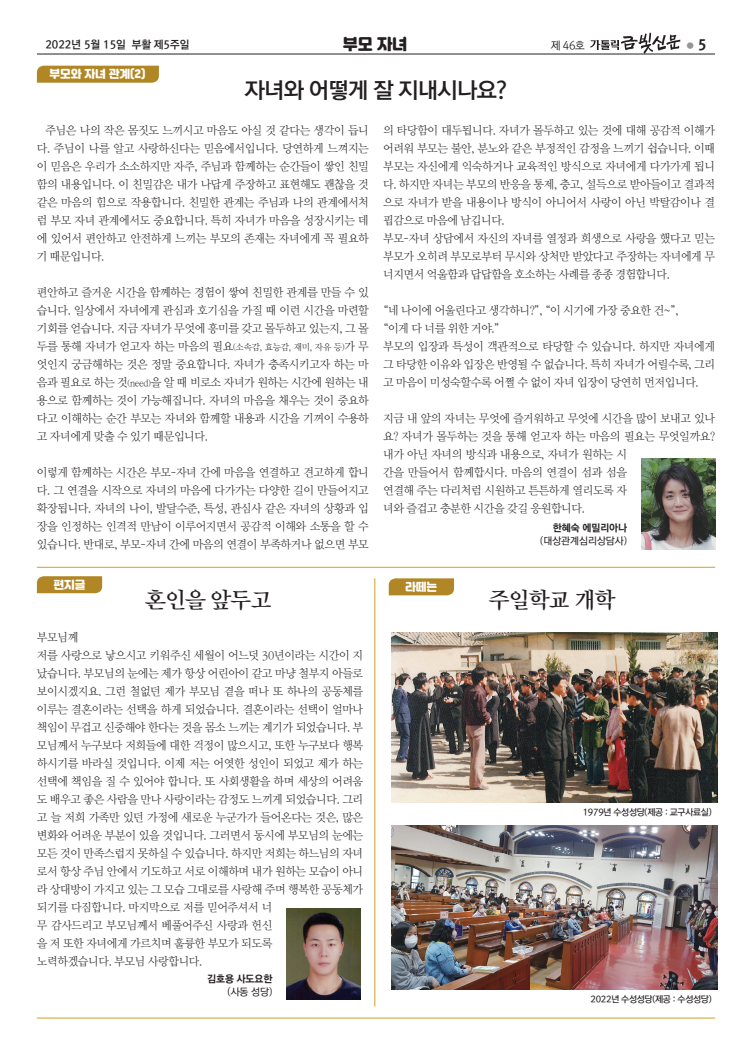
<style>
.page{position:relative;width:752px;height:1049px;background:#fff}
.page>*{position:absolute;margin:0;border:0;box-sizing:border-box;transform-origin:0 0}
.t1{font:22px "Rix Go SEPB";letter-spacing:-.03em;color:#231f20}
.t2{font:22px "Rix Mj SEPB";letter-spacing:-.03em;color:#231f20}
.t3{font:15.5px "Jalnan OTF";color:#231f20}
.t4{font:11.5px/18px "Rix M Mj SEPL";letter-spacing:-.03em;color:#231f20}
.t5{font:11px "Rix Go SEPB";color:#231f20;scale:.95 1}
.t6{font:11px "Jalnan OTF";color:#fff}
.t7{font:11px "Rix Go SEPR";color:#231f20;scale:.95 1}
.t8{font:10px "Rix Go SEPM";color:#231f20}
.t9{font:10px "Rix Go SEPEB";color:#231f20}
.t10{font:9px "Rix M Go SEPSB";letter-spacing:-.03em;color:#231f20}
.t11{font:8px "Rix Go SEPR";color:#939598;scale:.95 1}
.s1{font-family:"Rix Go SEPH";font-size:14px;color:#231f20}
.s2{font-size:9px}
</style>
<div class="page">
<hr style="left:37px;top:1018px;width:677px;height:1px;background:#d49d24">
<hr style="left:37px;top:567px;width:677px;height:1px;background:#d49d24">
<hr style="left:374px;top:578px;width:1px;height:428px;background:#d49d24">
<hr style="left:37px;top:54px;width:677px;height:1px;background:#231f20">
<img style="left:286px;top:908px;width:74px;height:91px">
<img style="left:641px;top:459px;width:73px;height:90px">
<svg style="left:37px;top:66px;width:122px;height:17px;background:#b3892a"></svg>
<svg style="left:37px;top:576px;width:65px;height:17px"></svg>
<img style="left:620px;top:33px;width:32px;height:21px">
<img style="left:651px;top:34px;width:29px;height:21px">
<img style="left:590px;top:40px;width:28px;height:10px">
<svg style="left:388px;top:578px;width:66px;height:17px"></svg>
<img style="left:391px;top:632px;width:326px;height:170px">
<img style="left:391px;top:825px;width:326px;height:164px">
<p class="t5" style="left:45px;top:37px;width:153px">2022년 5월 15일 부활 제5주일</p>
<h2 class="t3" style="left:342px;top:34px;width:66px">부모 자녀</h2>
<p class="t6" style="left:49px;top:67px;width:98px">부모와 자녀 관계(2)</p>
<h1 class="t1" style="left:244px;top:76px;width:264px">자녀와 어떻게 잘 지내시나요?</h1>
<p class="t7" style="left:550px;top:39px;width:37px">제 46호</p>
<p class="t11" style="left:686px;top:41px;width:22px">● <span class="s1">5</span></p>
<p class="t4" style="left:37px;top:122px;width:333px;text-align:justify;text-indent:9px">주님은 나의 작은 몸짓도 느끼시고 마음도 아실 것 같다는 생각이 듭니 다. 주님이 나를 알고 사랑하신다는 믿음에서입니다. 당연하게 느껴지는 이 믿음은 우리가 소소하지만 자주, 주님과 함께하는 순간들이 쌓인 친밀 함의 내용입니다. 이 친밀감은 내가 나답게 주장하고 표현해도 괜찮을 것 같은 마음의 힘으로 작용합니다. 친밀한 관계는 주님과 나의 관계에서처 럼 부모 자녀 관계에서도 중요합니다. 특히 자녀가 마음을 성장시키는 데 에 있어서 편안하고 안전하게 느끼는 부모의 존재는 자녀에게 꼭 필요하 기 때문입니다.</p>
<p class="t4" style="left:37px;top:284px;width:333px;text-align:justify">편안하고 즐거운 시간을 함께하는 경험이 쌓여 친밀한 관계를 만들 수 있 습니다. 일상에서 자녀에게 관심과 호기심을 가질 때 이런 시간을 마련할 기회를 얻습니다. 지금 자녀가 무엇에 흥미를 갖고 몰두하고 있는지, 그 몰 두를 통해 자녀가 얻고자 하는 마음의 필요<span class="s2">(소속감, 효능감, 재미, 자유 등)</span>가 무 엇인지 궁금해하는 것은 정말 중요합니다. 자녀가 충족시키고자 하는 마 음과 필요로 하는 것<span class="s2">(need)</span>을 알 때 비로소 자녀가 원하는 시간에 원하는 내 용으로 함께하는 것이 가능해집니다. 자녀의 마음을 채우는 것이 중요하 다고 이해하는 순간 부모는 자녀와 함께할 내용과 시간을 기꺼이 수용하 고 자녀에게 맞출 수 있기 때문입니다.</p>
<p class="t4" style="left:37px;top:464px;width:333px;text-align:justify">이렇게 함께하는 시간은 부모-자녀 간에 마음을 연결하고 견고하게 합니 다. 그 연결을 시작으로 자녀의 마음에 다가가는 다양한 길이 만들어지고 확장됩니다. 자녀의 나이, 발달수준, 특성, 관심사 같은 자녀의 상황과 입 장을 인정하는 인격적 만남이 이루어지면서 공감적 이해와 소통을 할 수 있습니다. 반대로, 부모-자녀 간에 마음의 연결이 부족하거나 없으면 부모</p>
<p class="t4" style="left:383px;top:122px;width:333px">의 타당함이 대두됩니다. 자녀가 몰두하고 있는 것에 대해 공감적 이해가 어려워 부모는 불안, 분노와 같은 부정적인 감정을 느끼기 쉽습니다. 이때 부모는 자신에게 익숙하거나 교육적인 방식으로 자녀에게 다가가게 됩니 다. 하지만 자녀는 부모의 반응을 통제, 충고, 설득으로 받아들이고 결과적 으로 자녀가 받을 내용이나 방식이 아니어서 사랑이 아닌 박탈감이나 결 핍감으로 마음에 남깁니다.<br>부모-자녀 상담에서 자신의 자녀를 열정과 희생으로 사랑을 했다고 믿는 부모가 오히려 부모로부터 무시와 상처만 받았다고 주장하는 자녀에게 무 너지면서 억울함과 답답함을 호소하는 사례를 종종 경험합니다.</p>
<p class="t4" style="left:383px;top:302px;width:333px">“네 나이에 어울린다고 생각하니?”, “이 시기에 가장 중요한 건~”,<br>“이게 다 너를 위한 거야.”<br>부모의 입장과 특성이 객관적으로 타당할 수 있습니다. 하지만 자녀에게 그 타당한 이유와 입장은 반영될 수 없습니다. 특히 자녀가 어릴수록, 그리 고 마음이 미성숙할수록 어쩔 수 없이 자녀 입장이 당연히 먼저입니다.</p>
<p class="t4" style="left:383px;top:410px;width:333px">지금 내 앞의 자녀는 무엇에 즐거워하고 무엇에 시간을 많이 보내고 있나 요? 자녀가 몰두하는 것을 통해 얻고자 하는 마음의 필요는 무엇일까요? 내가 아닌 자녀의 방식과 내용으로, 자녀가 원하는 시<br>간을 만들어서 함께합시다. 마음의 연결이 섬과 섬을<br>연결해 주는 다리처럼 시원하고 튼튼하게 열리도록 자<br>녀와 즐겁고 충분한 시간을 갖길 응원합니다.</p>
<p class="t9" style="left:552px;top:521px;width:76px">한혜숙 에밀리아나</p>
<p class="t8" style="left:540px;top:535px;width:88px">(대상관계심리상담사)</p>
<p class="t6" style="left:53px;top:577px;width:34px">편지글</p>
<p class="t6" style="left:405px;top:579px;width:34px">라떼는</p>
<h1 class="t2" style="left:145px;top:587px;width:128px">혼인을 앞두고</h1>
<h1 class="t2" style="left:488px;top:587px;width:128px">주일학교 개학</h1>
<p class="t4" style="left:37px;top:629px;width:327px">부모님께<br>저를 사랑으로 낳으시고 키워주신 세월이 어느덧 30년이라는 시간이 지 났습니다. 부모님의 눈에는 제가 항상 어린아이 같고 마냥 철부지 아들로 보이시겠지요. 그런 철없던 제가 부모님 곁을 떠나 또 하나의 공동체를 이루는 결혼이라는 선택을 하게 되었습니다. 결혼이라는 선택이 얼마나 책임이 무겁고 신중해야 한다는 것을 몸소 느끼는 계기가 되었습니다. 부 모님께서 누구보다 저희들에 대한 걱정이 많으시고, 또한 누구보다 행복 하시기를 바라실 것입니다. 이제 저는 어엿한 성인이 되었고 제가 하는 선택에 책임을 질 수 있어야 합니다. 또 사회생활을 하며 세상의 어려움 도 배우고 좋은 사람을 만나 사랑이라는 감정도 느끼게 되었습니다. 그리 고 늘 저희 가족만 있던 가정에 새로운 누군가가 들어온다는 것은, 많은 변화와 어려운 부분이 있을 것입니다. 그러면서 동시에 부모님의 눈에는 모든 것이 만족스럽지 못하실 수 있습니다. 하지만 저희는 하느님의 자녀 로서 항상 주님 안에서 기도하고 서로 이해하며 내가 원하는 모습이 아니 라 상대방이 가지고 있는 그 모습 그대로를 사랑해 주며 행복한 공동체가 되기를 다짐합니다. 마지막으로 저를 믿어주셔서 너<br>무 감사드리고 부모님께서 베풀어주신 사랑과 헌신<br>을 저 또한 자녀에게 가르치며 훌륭한 부모가 되도록<br>노력하겠습니다. 부모님 사랑합니다.</p>
<p class="t9" style="left:207px;top:972px;width:67px">김호용 사도요한</p>
<p class="t8" style="left:227px;top:986px;width:46px">(사동 성당)</p>
<p class="t10" style="left:582px;top:806px;width:130px">1979년 수성성당(제공 : 교구사료실)</p>
<p class="t10" style="left:590px;top:994px;width:122px">2022년 수성성당(제공 : 수성성당)</p>
</div>
